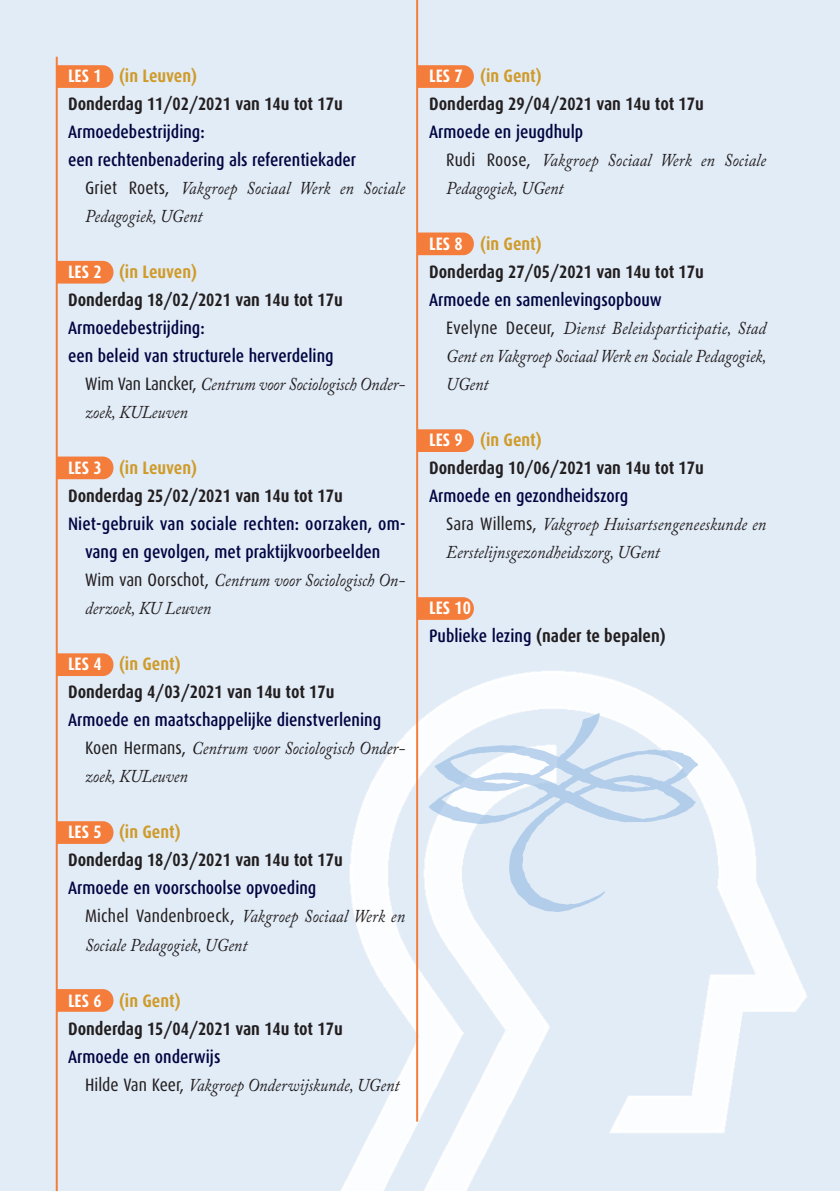
<style>
.page{position:relative;width:840px;height:1191px;background:#fff}
.page>*{position:absolute;margin:0;border:0;box-sizing:border-box;transform-origin:0 0}
.t1{font:italic 18px/28px "Adobe Caslon Pro";color:#231f20;scale:.9 1}
.t2{font:700 18px/28px "Dax Condensed";color:#231f20}
.t3{font:500 18px/28px "Dax Condensed";color:#000541}
.s1{color:#fff}
.s2{color:#cf9b2a}
.s3{font-family:"Dax Condensed";font-style:normal}
.s4{font-weight:500;color:#000541}
</style>
<div class="page">
<div style="left:0;top:0;width:839px;height:1191px;background:#e2ecf7"></div>
<img style="left:341px;top:562px;width:466px;height:629px">
<svg style="left:418px;top:597px;width:55px;height:23px"></svg>
<svg style="left:418px;top:429px;width:55px;height:23px"></svg>
<svg style="left:418px;top:232px;width:55px;height:23px"></svg>
<svg style="left:418px;top:65px;width:55px;height:23px"></svg>
<svg style="left:58px;top:456px;width:55px;height:23px"></svg>
<svg style="left:58px;top:261px;width:55px;height:22px"></svg>
<svg style="left:58px;top:65px;width:55px;height:23px"></svg>
<svg style="left:58px;top:653px;width:55px;height:23px"></svg>
<svg style="left:58px;top:821px;width:55px;height:23px"></svg>
<svg style="left:58px;top:989px;width:55px;height:22px"></svg>
<hr style="left:56px;top:57px;width:2px;height:1134px;background:#f47d3b">
<hr style="left:416px;top:0;width:2px;height:1121px;background:#f47d3b">
<img style="left:441px;top:751px;width:181px;height:65px">
<p class="t2" style="left:68px;top:63px;width:276px"><span class="s1">LES 1</span> <span class="s2">(in Leuven)<br></span>Donderdag 11/02/2021 van 14u tot 17u</p>
<p class="t3" style="left:68px;top:119px;width:289px">Armoedebestrijding:<br>een rechtenbenadering als referentiekader</p>
<p class="t1" style="left:85px;top:177px;width:357px"><span class="s3">Griet Roets,</span> Vakgroep Sociaal Werk en Sociale<br>Pedagogiek, UGent</p>
<p class="t2" style="left:68px;top:259px;width:276px"><span class="s1">LES 2</span> <span class="s2">(in Leuven)<br></span>Donderdag 18/02/2021 van 14u tot 17u</p>
<p class="t3" style="left:68px;top:315px;width:267px">Armoedebestrijding:<br>een beleid van structurele herverdeling</p>
<p class="t1" style="left:85px;top:373px;width:357px"><span class="s3">Wim Van Lancker,</span> Centrum voor Sociologisch Onder&shy;zoek, KULeuven</p>
<p class="t2" style="left:68px;top:455px;width:276px"><span class="s1">LES 3</span> <span class="s2">(in Leuven)<br></span>Donderdag 25/02/2021 van 14u tot 17u</p>
<p class="t3" style="left:68px;top:511px;width:338px;text-align:center">Niet-gebruik van sociale rechten: oorzaken, om&shy;vang en gevolgen, met praktijkvoorbeelden</p>
<p class="t1" style="left:85px;top:569px;width:357px"><span class="s3">Wim van Oorschot,</span> Centrum voor Sociologisch On&shy;derzoek, KU Leuven</p>
<p class="t2" style="left:68px;top:651px;width:268px"><span class="s1">LES 4</span> <span class="s2">(in Gent)<br></span>Donderdag 4/03/2021 van 14u tot 17u</p>
<p class="t3" style="left:68px;top:707px;width:314px">Armoede en maatschappelijke dienstverlening</p>
<p class="t1" style="left:85px;top:737px;width:357px"><span class="s3">Koen Hermans,</span> Centrum voor Sociologisch Onder&shy;zoek, KULeuven</p>
<p class="t2" style="left:68px;top:819px;width:276px"><span class="s1">LES 5</span> <span class="s2">(in Gent)<br></span>Donderdag 18/03/2021 van 14u tot 17u</p>
<p class="t3" style="left:68px;top:875px;width:250px">Armoede en voorschoolse opvoeding</p>
<p class="t1" style="left:85px;top:905px;width:357px"><span class="s3">Michel Vandenbroeck,</span> Vakgroep Sociaal Werk en<br>Sociale Pedagogiek, UGent</p>
<p class="t2" style="left:68px;top:987px;width:276px"><span class="s1">LES 6</span> <span class="s2">(in Gent)<br></span>Donderdag 15/04/2021 van 14u tot 17u</p>
<p class="t3" style="left:68px;top:1043px;width:154px">Armoede en onderwijs</p>
<p class="t1" style="left:85px;top:1073px;width:350px"><span class="s3">Hilde Van Keer,</span> Vakgroep Onderwijskunde, UGent</p>
<p class="t2" style="left:429px;top:63px;width:276px"><span class="s1">LES 7</span> <span class="s2">(in Gent)<br></span>Donderdag 29/04/2021 van 14u tot 17u</p>
<p class="t3" style="left:429px;top:119px;width:155px">Armoede en jeugdhulp</p>
<p class="t1" style="left:446px;top:149px;width:357px"><span class="s3">Rudi Roose,</span> Vakgroep Sociaal Werk en Sociale<br>Pedagogiek, UGent</p>
<p class="t2" style="left:429px;top:231px;width:276px"><span class="s1">LES 8</span> <span class="s2">(in Gent)<br></span>Donderdag 27/05/2021 van 14u tot 17u</p>
<p class="t3" style="left:429px;top:287px;width:234px">Armoede en samenlevingsopbouw</p>
<p class="t1" style="left:446px;top:317px;width:357px;text-align:justify"><span class="s3">Evelyne Deceur,</span> Dienst Beleidsparticipatie, Stad Gent en Vakgroep Sociaal Werk en Sociale Pedagogiek, UGent</p>
<p class="t2" style="left:429px;top:427px;width:276px"><span class="s1">LES 9</span> <span class="s2">(in Gent)<br></span>Donderdag 10/06/2021 van 14u tot 17u</p>
<p class="t3" style="left:429px;top:483px;width:200px">Armoede en gezondheidszorg</p>
<p class="t1" style="left:446px;top:513px;width:357px"><span class="s3">Sara Willems,</span> Vakgroep Huisartsengeneeskunde en<br>Eerstelijnsgezondheidszorg, UGent</p>
<p class="t2" style="left:429px;top:595px;width:238px"><span class="s1">LES 10<br></span><span class="s4">Publieke lezing</span> (nader te bepalen)</p>
</div>
